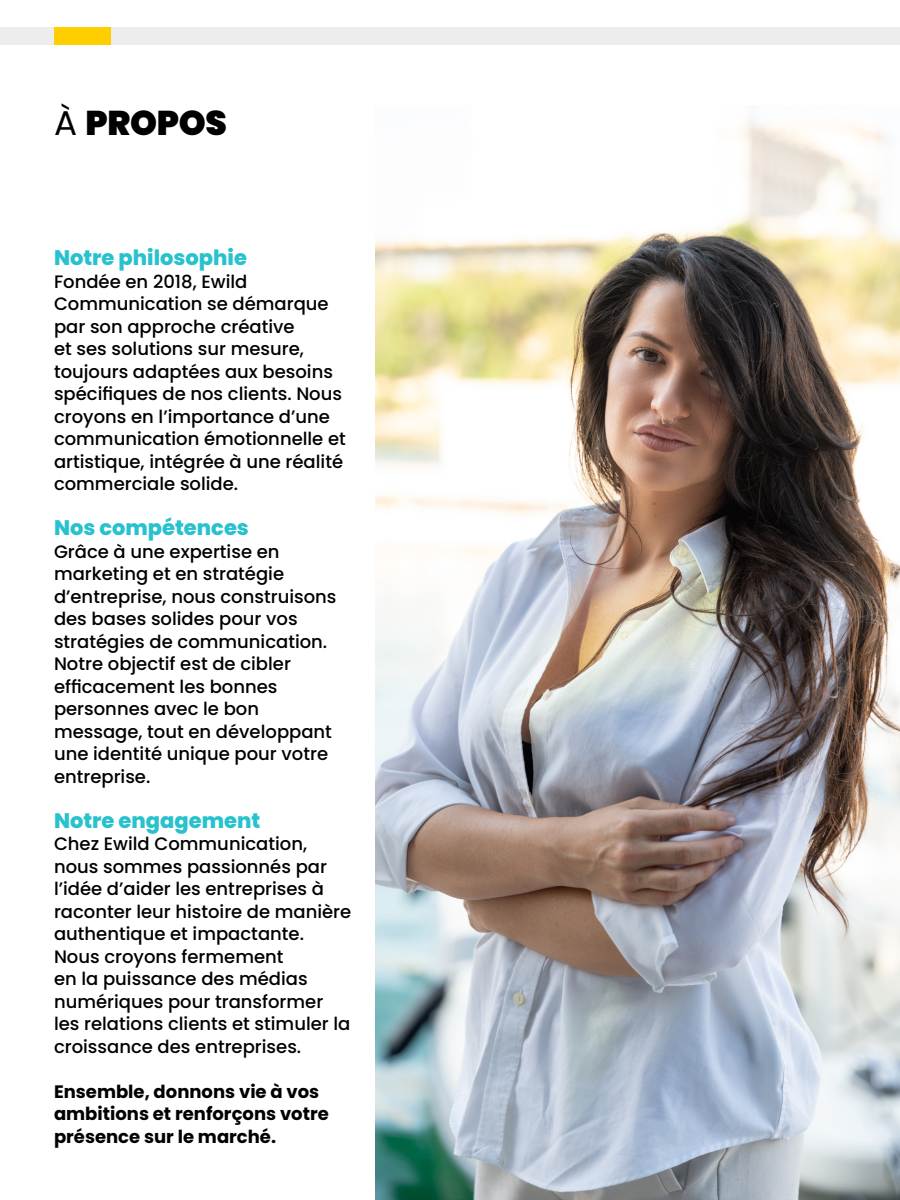
<style>
.page{position:relative;width:900px;height:1200px;background:#fff}
.page>*{position:absolute;margin:0;border:0;box-sizing:border-box;transform-origin:0 0}
.t1{font:900 34.35px "Poppins";letter-spacing:-.01em;color:#000}
.t2{font:800 21px "Poppins";color:#28c2ce}
.t3{font:500 18px/22.5px "Poppins";color:#000}
.t4{font:700 18px/22.5px "Poppins";color:#000}
.s1{font-weight:400}
</style>
<div class="page">
<div style="left:0;top:27px;width:900px;height:18px;background:#eeedee"></div>
<div style="left:54px;top:27px;width:57px;height:18px;background:#fece00"></div>
<img style="left:375px;top:119px;width:525px;height:1081px">
<p class="t1" style="left:54px;top:103px;width:174px"><span class="s1">À</span> PROPOS</p>
<p class="t2" style="left:54px;top:246px;width:194px">Notre philosophie</p>
<p class="t3" style="left:54px;top:270px;width:293px">Fondée en 2018, Ewild<br>Communication se démarque par son approche créative<br>et ses solutions sur mesure, toujours adaptées aux besoins spécifiques de nos clients. Nous croyons en l’importance d’une communication émotionnelle et artistique, intégrée à une réalité commerciale solide.</p>
<p class="t2" style="left:54px;top:516px;width:196px">Nos compétences</p>
<p class="t3" style="left:54px;top:540px;width:284px">Grâce à une expertise en marketing et en stratégie d’entreprise, nous construisons des bases solides pour vos stratégies de communication.<br>Notre objectif est de cibler efficacement les bonnes personnes avec le bon message, tout en développant une identité unique pour votre entreprise.</p>
<p class="t2" style="left:54px;top:808px;width:208px">Notre engagement</p>
<p class="t3" style="left:54px;top:833px;width:299px">Chez Ewild Communication, nous sommes passionnés par l’idée d’aider les entreprises à raconter leur histoire de manière authentique et impactante.<br>Nous croyons fermement<br>en la puissance des médias numériques pour transformer les relations clients et stimuler la croissance des entreprises.</p>
<p class="t4" style="left:54px;top:1080px;width:276px">Ensemble, donnons vie à vos ambitions et renforçons votre présence sur le marché.</p>
</div>
